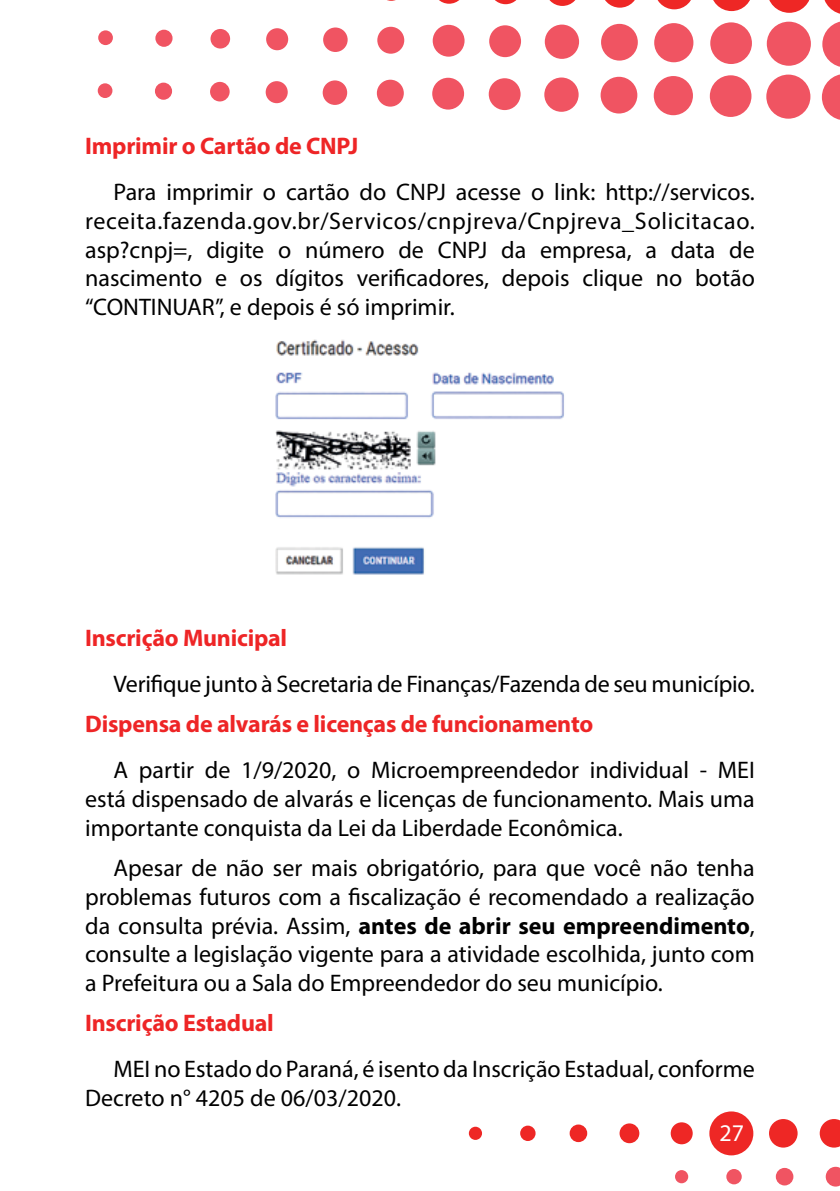
<style>
.page{position:relative;width:840px;height:1191px;background:#fff}
.page>*{position:absolute;margin:0;border:0;box-sizing:border-box;transform-origin:0 0}
.t1{font:24px/28.8px "Myriad Pro";color:#000;text-align:justify}
.t2{font:700 24px "Myriad Pro";letter-spacing:-.01em;color:#ee2526}
.t3{font:24px "Myriad Pro";color:#fff}
.s1{font-weight:700}
</style>
<div class="page">
<svg style="left:819px;top:1119px;width:20px;height:28px"></svg>
<div style="left:768px;top:1119px;width:29px;height:28px;background:#ee2725;border-radius:50%"></div>
<div style="left:709px;top:1111px;width:44px;height:44px;background:#ee2725;border-radius:50%"></div>
<div style="left:670px;top:1122px;width:22px;height:22px;background:#ee2725;border-radius:50%"></div>
<div style="left:619px;top:1123px;width:20px;height:20px;background:#ee2725;border-radius:50%"></div>
<div style="left:569px;top:1124px;width:18px;height:18px;background:#ee2725;border-radius:50%"></div>
<div style="left:520px;top:1125px;width:15px;height:16px;background:#ee2725;border-radius:50%"></div>
<div style="left:468px;top:1126px;width:14px;height:13px;background:#ee2725;border-radius:50%"></div>
<svg style="left:825px;top:1166px;width:14px;height:20px"></svg>
<div style="left:775px;top:1167px;width:18px;height:18px;background:#f05462;border-radius:50%"></div>
<div style="left:726px;top:1169px;width:15px;height:15px;background:#f05462;border-radius:50%"></div>
<div style="left:674px;top:1170px;width:13px;height:13px;background:#f05462;border-radius:50%"></div>
<svg style="left:821px;top:74px;width:18px;height:46px"></svg>
<div style="left:765px;top:74px;width:45px;height:45px;background:#f05462;border-radius:50%"></div>
<div style="left:709px;top:75px;width:42px;height:42px;background:#f05462;border-radius:50%"></div>
<div style="left:653px;top:76px;width:39px;height:39px;background:#f05462;border-radius:50%"></div>
<div style="left:600px;top:77px;width:37px;height:37px;background:#f05462;border-radius:50%"></div>
<div style="left:544px;top:77px;width:34px;height:35px;background:#f05462;border-radius:50%"></div>
<div style="left:488px;top:78px;width:32px;height:32px;background:#f05462;border-radius:50%"></div>
<div style="left:432px;top:78px;width:32px;height:32px;background:#f05462;border-radius:50%"></div>
<div style="left:376px;top:80px;width:27px;height:27px;background:#f05462;border-radius:50%"></div>
<div style="left:322px;top:80px;width:25px;height:25px;background:#f05462;border-radius:50%"></div>
<div style="left:265px;top:81px;width:22px;height:22px;background:#f05462;border-radius:50%"></div>
<div style="left:210px;top:82px;width:19px;height:19px;background:#f05462;border-radius:50%"></div>
<div style="left:155px;top:83px;width:17px;height:17px;background:#f05462;border-radius:50%"></div>
<div style="left:98px;top:83px;width:14px;height:15px;background:#f05462;border-radius:50%"></div>
<svg style="left:822px;top:22px;width:17px;height:45px"></svg>
<div style="left:766px;top:22px;width:44px;height:44px;background:#f05462;border-radius:50%"></div>
<div style="left:709px;top:22px;width:42px;height:42px;background:#f05462;border-radius:50%"></div>
<div style="left:653px;top:23px;width:40px;height:39px;background:#f05462;border-radius:50%"></div>
<div style="left:600px;top:24px;width:37px;height:37px;background:#f05462;border-radius:50%"></div>
<div style="left:544px;top:24px;width:35px;height:35px;background:#f05462;border-radius:50%"></div>
<div style="left:489px;top:25px;width:32px;height:32px;background:#f05462;border-radius:50%"></div>
<div style="left:432px;top:25px;width:32px;height:32px;background:#f05462;border-radius:50%"></div>
<div style="left:377px;top:27px;width:27px;height:27px;background:#f05462;border-radius:50%"></div>
<div style="left:323px;top:27px;width:24px;height:25px;background:#f05462;border-radius:50%"></div>
<div style="left:266px;top:28px;width:22px;height:22px;background:#f05462;border-radius:50%"></div>
<div style="left:210px;top:29px;width:20px;height:20px;background:#f05462;border-radius:50%"></div>
<div style="left:155px;top:30px;width:17px;height:17px;background:#f05462;border-radius:50%"></div>
<div style="left:98px;top:30px;width:15px;height:15px;background:#f05462;border-radius:50%"></div>
<svg style="left:824px;top:0;width:15px;height:14px"></svg>
<svg style="left:769px;top:0;width:41px;height:13px"></svg>
<svg style="left:713px;top:0;width:37px;height:11px"></svg>
<svg style="left:657px;top:0;width:34px;height:9px"></svg>
<svg style="left:605px;top:0;width:30px;height:8px"></svg>
<svg style="left:549px;top:0;width:27px;height:6px"></svg>
<svg style="left:495px;top:0;width:22px;height:4px"></svg>
<svg style="left:439px;top:0;width:21px;height:4px"></svg>
<img style="left:276px;top:339px;width:288px;height:236px">
<p class="t2" style="left:85px;top:130px;width:274px">Imprimir o Cartão de CNPJ</p>
<p class="t1" style="left:85px;top:177px;width:671px;text-indent:28px">Para imprimir o cartão do CNPJ acesse o link: http://servicos. receita.fazenda.gov.br/Servicos/cnpjreva/Cnpjreva_Solicitacao. asp?cnpj=, digite o número de CNPJ da empresa, a data de nascimento e os dígitos verificadores, depois clique no botão “CONTINUAR”, e depois é só imprimir.</p>
<p class="t2" style="left:85px;top:622px;width:203px">Inscrição Municipal</p>
<p class="t1" style="left:113px;top:669px;width:642px">Verifique junto à Secretaria de Finanças/Fazenda de seu município.</p>
<p class="t2" style="left:85px;top:708px;width:509px">Dispensa de alvarás e licenças de funcionamento</p>
<p class="t1" style="left:85px;top:755px;width:670px;text-indent:28px">A partir de 1/9/2020, o Microempreendedor individual - MEI está dispensado de alvarás e licenças de funcionamento. Mais uma importante conquista da Lei da Liberdade Econômica.</p>
<p class="t1" style="left:85px;top:853px;width:670px;text-indent:28px">Apesar de não ser mais obrigatório, para que você não tenha problemas futuros com a fiscalização é recomendado a realização da consulta prévia. Assim, <span class="s1">antes de abrir seu empreendimento</span>, consulte a legislação vigente para a atividade escolhida, junto com a Prefeitura ou a Sala do Empreendedor do seu município.</p>
<p class="t2" style="left:85px;top:1007px;width:190px">Inscrição Estadual</p>
<p class="t1" style="left:85px;top:1054px;width:670px;text-indent:28px">MEI no Estado do Paraná, é isento da Inscrição Estadual, conforme<br>Decreto n° 4205 de 06/03/2020.</p>
<p class="t3" style="left:719px;top:1118px;width:26px">27</p>
</div>
